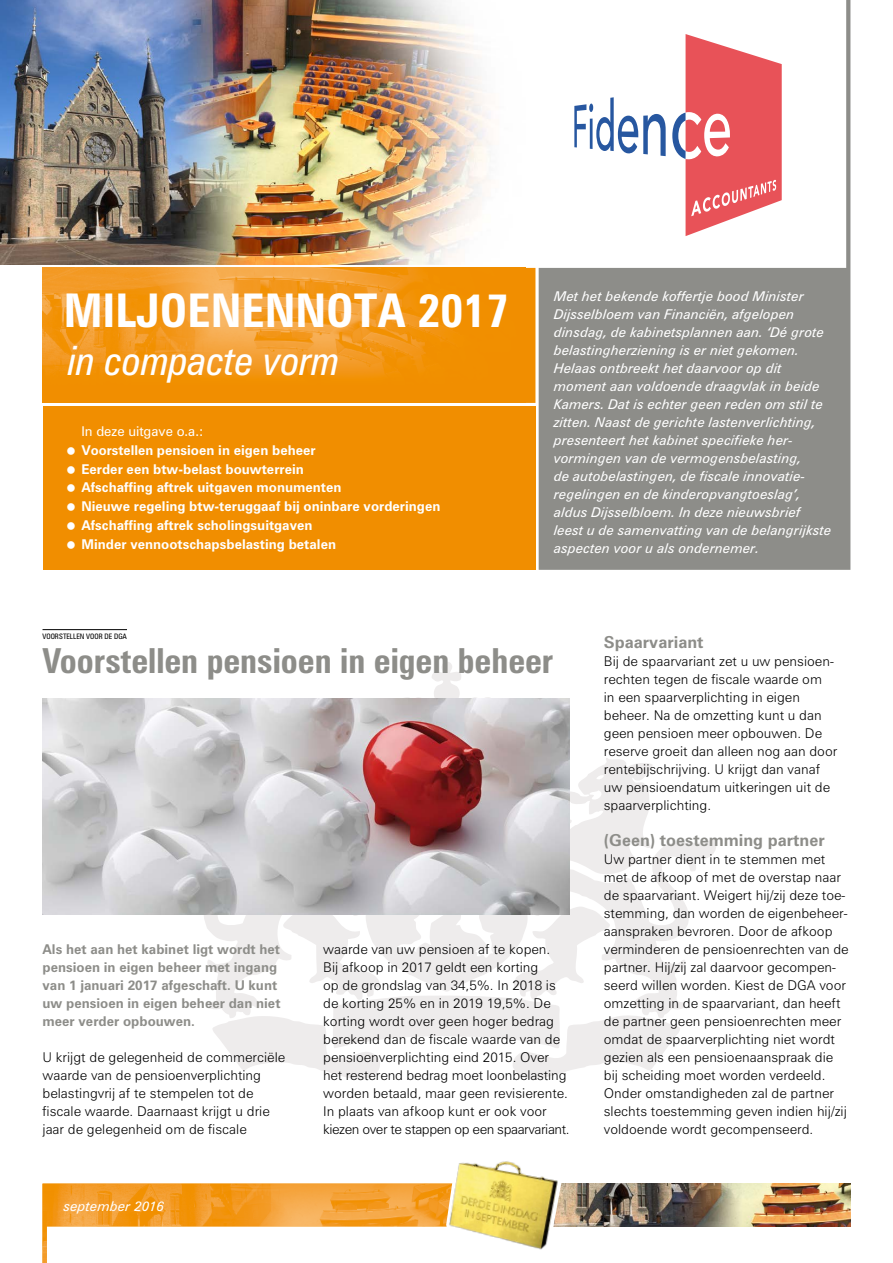
<style>
.page{position:relative;width:893px;height:1263px;background:#fff}
.page>*{position:absolute;margin:0;border:0;box-sizing:border-box;transform-origin:0 0}
.t1{font:700 condensed 46.5px "Zurich BT";color:#fff}
.t2{font:italic condensed 40.5px "Zurich BT";color:#fff}
.t3{font:700 condensed 34.5px "Zurich BT";color:#8d8d89}
.t4{font:700 16.5px "Zurich BT";color:#8d8d89}
.t5{font:300 13.5px/18px "Zurich BT";color:#000}
.t6{font:italic 13.5px/18px "Zurich BT";color:#fff}
.t7{font:700 13.5px/18.8px "Zurich BT";color:#fff}
.t8{font:700 13.5px/18px "Zurich BT";color:#8d8d89}
.t9{font:13.5px "Zurich BT";color:#fff}
.t10{font:condensed 7.5px "Zurich BT";color:#000}
</style>
<div class="page">
<img style="left:0;top:0;width:851px;height:1263px">
<img style="left:43px;top:698px;width:527px;height:216px">
<hr style="left:43px;top:629px;width:84px;height:1px;background:#000">
<svg style="left:67px;top:447px;width:8px;height:7px"></svg>
<svg style="left:67px;top:466px;width:8px;height:7px"></svg>
<svg style="left:67px;top:484px;width:8px;height:8px"></svg>
<svg style="left:67px;top:503px;width:8px;height:8px"></svg>
<svg style="left:67px;top:522px;width:8px;height:7px"></svg>
<svg style="left:67px;top:541px;width:8px;height:7px"></svg>
<h1 class="t1" style="left:64px;top:282px;width:447px">MILJOENENNOTA 2017</h1>
<h2 class="t2" style="left:68px;top:336px;width:273px">in compacte vorm</h2>
<p class="t9" style="left:81px;top:423px;width:124px">In deze uitgave o.a.:</p>
<p class="t7" style="left:81px;top:440px;width:361px">Voorstellen pensioen in eigen beheer<br>Eerder een btw-belast bouwterrein<br>Afschaffing aftrek uitgaven monumenten<br>Nieuwe regeling btw-teruggaaf bij oninbare vorderingen Afschaffing aftrek scholingsuitgaven<br>Minder vennootschapsbelasting betalen</p>
<p class="t6" style="left:554px;top:287px;width:279px">Met het bekende koffertje bood Minister Dijsselbloem van Financiën, afgelopen dinsdag, de kabinetsplannen aan. ‘Dé grote belastingherziening is er niet gekomen.<br>Helaas ontbreekt het daarvoor op dit moment aan voldoende draagvlak in beide Kamers. Dat is echter geen reden om stil te zitten. Naast de gerichte lastenverlichting, presenteert het kabinet specifieke her&shy;vormingen van de vermogensbelasting,<br>de autobelastingen, de fiscale innovatie&shy;regelingen en de kinderopvangtoeslag’, aldus Dijsselbloem. In deze nieuwsbrief leest u de samenvatting van de belangrijkste aspecten voor u als ondernemer.</p>
<p class="t10" style="left:43px;top:631px;width:86px">VOORSTELLEN VOOR DE DGA</p>
<h3 class="t3" style="left:43px;top:639px;width:512px">Voorstellen pensioen in eigen beheer</h3>
<p class="t8" style="left:43px;top:940px;width:240px">Als het aan het kabinet ligt wordt het pensioen in eigen beheer met ingang van 1 januari 2017 afgeschaft. U kunt uw pensioen in eigen beheer dan niet meer verder opbouwen.</p>
<p class="t5" style="left:43px;top:1048px;width:244px">U krijgt de gelegenheid de commerciële waarde van de pensioenverplichting belastingvrij af te stempelen tot de fiscale waarde. Daarnaast krijgt u drie jaar de gelegenheid om de fiscale</p>
<p class="t6" style="left:64px;top:1197px;width:102px">september 2016</p>
<p class="t5" style="left:323px;top:940px;width:248px">waarde van uw pensioen af te kopen.<br>Bij afkoop in 2017 geldt een korting<br>op de grondslag van 34,5%. In 2018 is de korting 25% en in 2019 19,5%. De korting wordt over geen hoger bedrag berekend dan de fiscale waarde van de pensioenverplichting eind 2015. Over het resterend bedrag moet loonbelasting worden betaald, maar geen revisierente.<br>In plaats van afkoop kunt er ook voor kiezen over te stappen op een spaarvariant.</p>
<p class="t4" style="left:604px;top:632px;width:101px">Spaarvariant</p>
<p class="t5" style="left:604px;top:652px;width:235px">Bij de spaarvariant zet u uw pensioen&shy;rechten tegen de fiscale waarde om<br>in een spaarverplichting in eigen beheer. Na de omzetting kunt u dan geen pensioen meer opbouwen. De reserve groeit dan alleen nog aan door rentebijschrijving. U krijgt dan vanaf uw pensioendatum uitkeringen uit de spaarverplichting.</p>
<p class="t4" style="left:604px;top:830px;width:222px">(Geen) toestemming partner</p>
<p class="t5" style="left:604px;top:850px;width:246px">Uw partner dient in te stemmen met met de afkoop of met de overstap naar de spaarvariant. Weigert hij/zij deze toe&shy;stemming, dan worden de eigenbeheer&shy;aanspraken bevroren. Door de afkoop verminderen de pensioenrechten van de partner. Hij/zij zal daarvoor gecompen&shy;seerd willen worden. Kiest de DGA voor omzetting in de spaarvariant, dan heeft de partner geen pensioenrechten meer omdat de spaarverplichting niet wordt gezien als een pensioenaanspraak die bij scheiding moet worden verdeeld.<br>Onder omstandigheden zal de partner slechts toestemming geven indien hij/zij voldoende wordt gecompenseerd.</p>
</div>
